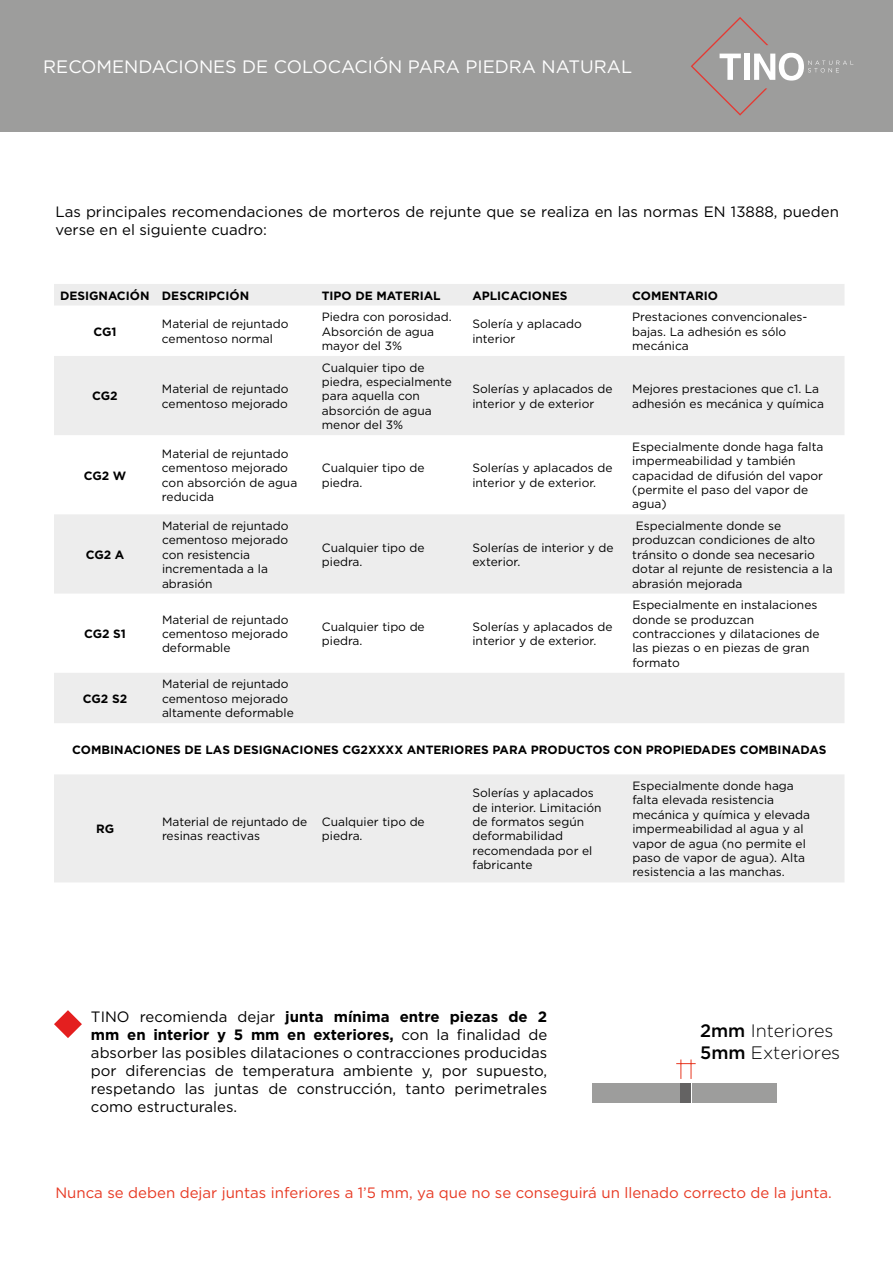
<style>
.page{position:relative;width:893px;height:1263px;background:#fff}
.page>*{position:absolute;margin:0;border:0;box-sizing:border-box;transform-origin:0 0}
.t1{font:18px "Gotham";color:#fff}
.t2{font:300 18px/21.6px "Gotham";color:#000}
.t3{font:15px/18px "Gotham";color:#000}
.t4{font:15px "Gotham";color:#e73923}
.t5{font:12px/14.4px "Gotham";color:#000}
.t6{font:700 12px "Gotham";color:#000}
.s1{font-weight:700}
.s2{font-weight:500}
</style>
<div class="page">
<svg style="left:54px;top:1010px;width:28px;height:28px"></svg>
<div style="left:692px;top:1083px;width:85px;height:20px;background:#9d9d9c"></div>
<div style="left:681px;top:1083px;width:10px;height:20px;background:#646363"></div>
<div style="left:592px;top:1083px;width:87px;height:20px;background:#9d9d9c"></div>
<svg style="left:676px;top:1059px;width:20px;height:20px"></svg>
<div style="left:0;top:1px;width:893px;height:131px;background:#9d9d9c"></div>
<svg style="left:691px;top:17px;width:162px;height:99px"></svg>
<svg style="left:54px;top:284px;width:790px;height:598px;fill:#ededed"></svg>
<h1 class="t1" style="left:43px;top:56px;width:590px">RECOMENDACIONES DE COLOCACIÓN PARA PIEDRA NATURAL</h1>
<p class="t3" style="left:55px;top:203px;width:785px">Las principales recomendaciones de morteros de rejunte que se realiza en las normas EN 13888, pueden verse en el siguiente cuadro:</p>
<p class="t6" style="left:60px;top:287px;width:191px">DESIGNACIÓN DESCRIPCIÓN</p>
<p class="t6" style="left:322px;top:287px;width:120px">TIPO DE MATERIAL</p>
<p class="t6" style="left:472px;top:287px;width:97px">APLICACIONES</p>
<p class="t6" style="left:632px;top:287px;width:87px">COMENTARIO</p>
<p class="t6" style="left:93px;top:323px;width:25px">CG1</p>
<p class="t5" style="left:162px;top:317px;width:128px">Material de rejuntado cementoso normal</p>
<p class="t5" style="left:322px;top:309px;width:131px">Piedra con porosidad.<br>Absorción de agua mayor del 3%</p>
<p class="t5" style="left:472px;top:317px;width:111px">Solería y aplacado interior</p>
<p class="t5" style="left:632px;top:309px;width:177px">Prestaciones convencionales&shy;bajas. La adhesión es sólo mecánica</p>
<p class="t6" style="left:92px;top:388px;width:27px">CG2</p>
<p class="t5" style="left:162px;top:381px;width:128px">Material de rejuntado cementoso mejorado</p>
<p class="t5" style="left:322px;top:360px;width:132px">Cualquier tipo de piedra, especialmente para aquella con absorción de agua menor del 3%</p>
<p class="t5" style="left:472px;top:381px;width:142px">Solerías y aplacados de interior y de exterior</p>
<p class="t5" style="left:632px;top:381px;width:193px">Mejores prestaciones que c1. La adhesión es mecánica y química</p>
<p class="t6" style="left:84px;top:467px;width:44px">CG2 W</p>
<p class="t6" style="left:86px;top:547px;width:40px">CG2 A</p>
<p class="t6" style="left:84px;top:626px;width:43px">CG2 S1</p>
<p class="t5" style="left:162px;top:446px;width:137px">Material de rejuntado cementoso mejorado con absorción de agua reducida</p>
<p class="t5" style="left:162px;top:518px;width:128px">Material de rejuntado cementoso mejorado con resistencia incrementada a la abrasión</p>
<p class="t5" style="left:322px;top:461px;width:104px">Cualquier tipo de piedra.</p>
<p class="t5" style="left:472px;top:461px;width:142px">Solerías y aplacados de interior y de exterior.</p>
<p class="t5" style="left:322px;top:540px;width:104px">Cualquier tipo de piedra.</p>
<p class="t5" style="left:472px;top:540px;width:143px">Solerías de interior y de exterior.</p>
<p class="t5" style="left:162px;top:612px;width:128px;text-align:justify">Material de rejuntado cementoso mejorado deformable</p>
<p class="t5" style="left:322px;top:619px;width:104px">Cualquier tipo de piedra.</p>
<p class="t5" style="left:472px;top:619px;width:142px">Solerías y aplacados de interior y de exterior.</p>
<p class="t5" style="left:632px;top:439px;width:193px">Especialmente donde haga falta impermeabilidad y también capacidad de difusión del vapor (permite el paso del vapor de agua)</p>
<p class="t5" style="left:632px;top:518px;width:202px">Especialmente donde se produzcan condiciones de alto tránsito o donde sea necesario dotar al rejunte de resistencia a la abrasión mejorada</p>
<p class="t5" style="left:632px;top:597px;width:189px">Especialmente en instalaciones donde se produzcan contracciones y dilataciones de las piezas o en piezas de gran formato</p>
<p class="t5" style="left:162px;top:677px;width:133px">Material de rejuntado cementoso mejorado altamente deformable</p>
<p class="t6" style="left:72px;top:741px;width:756px">COMBINACIONES DE LAS DESIGNACIONES CG2XXXX ANTERIORES PARA PRODUCTOS CON PROPIEDADES COMBINADAS</p>
<p class="t6" style="left:83px;top:691px;width:46px">CG2 S2</p>
<p class="t6" style="left:96px;top:821px;width:20px">RG</p>
<p class="t5" style="left:162px;top:814px;width:147px">Material de rejuntado de resinas reactivas</p>
<p class="t5" style="left:322px;top:814px;width:104px">Cualquier tipo de piedra.</p>
<p class="t5" style="left:472px;top:785px;width:131px">Solerías y aplacados de interior. Limitación de formatos según deformabilidad recomendada por el fabricante</p>
<p class="t5" style="left:632px;top:778px;width:179px">Especialmente donde haga falta elevada resistencia mecánica y química y elevada impermeabilidad al agua y al vapor de agua (no permite el paso de vapor de agua). Alta resistencia a las manchas.</p>
<p class="t3" style="left:91px;top:1007px;width:458px;text-align:justify">TINO recomienda dejar <span class="s1">junta mínima entre piezas de 2 mm en interior y 5 mm en exteriores,</span> con la finalidad de absorber las posibles dilataciones o contracciones producidas por diferencias de temperatura ambiente y, por supuesto, respetando las juntas de construcción, tanto perimetrales como estructurales.</p>
<h1 class="t2" style="left:700px;top:1019px;width:141px"><span class="s2">2mm</span> Interiores<br><span class="s2">5mm</span> Exteriores</h1>
<p class="t4" style="left:55px;top:1183px;width:778px">Nunca se deben dejar juntas inferiores a 1’5 mm, ya que no se conseguirá un llenado correcto de la junta.</p>
</div>
